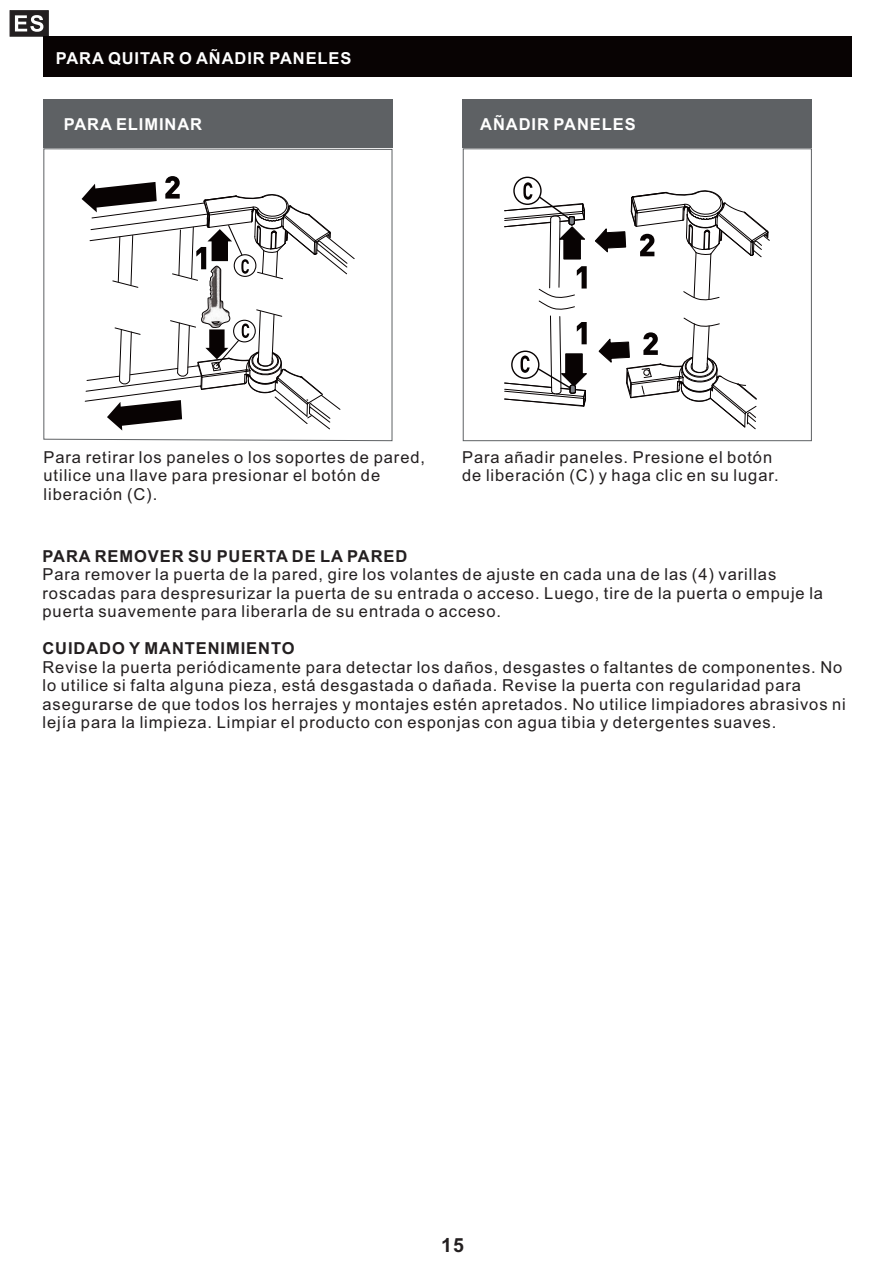
<style>
.page{position:relative;width:893px;height:1263px;background:#fff}
.page>*{position:absolute;margin:0;border:0;box-sizing:border-box;transform-origin:0 0}
.t1{font:700 19.5px "Arial";color:#231f20}
.t2{font:16.5px/18.5px "Arial";letter-spacing:.055em;color:#231f20}
.t3{font:700 16.5px "Arial";letter-spacing:.055em;color:#fff}
.t4{font:700 16.5px "Arial";letter-spacing:.055em;color:#231f20}
</style>
<div class="page">
<svg style="left:9px;top:10px;width:40px;height:27px"></svg>
<div style="left:43px;top:36px;width:808px;height:41px;background:#080303"></div>
<svg style="left:43px;top:148px;width:350px;height:293px"></svg>
<div style="left:463px;top:148px;width:349px;height:293px;border:1px solid #5e6164"></div>
<div style="left:43px;top:99px;width:349px;height:49px;background:#5e6164"></div>
<div style="left:463px;top:99px;width:349px;height:49px;background:#5e6164"></div>
<svg style="left:595px;top:190px;width:175px;height:111px"></svg>
<svg style="left:598px;top:317px;width:159px;height:113px"></svg>
<svg style="left:504px;top:176px;width:83px;height:231px"></svg>
<svg style="left:82px;top:176px;width:273px;height:254px"></svg>
<p class="t3" style="left:56px;top:52px;width:297px">PARA QUITAR O AÑADIR PANELES</p>
<p class="t3" style="left:64px;top:118px;width:140px">PARA ELIMINAR</p>
<p class="t3" style="left:480px;top:118px;width:157px">AÑADIR PANELES</p>
<p class="t2" style="left:44px;top:449px;width:383px">Para retirar los paneles o los soportes de pared, utilice una llave para presionar el botón de liberación (C).</p>
<p class="t2" style="left:462px;top:449px;width:318px">Para añadir paneles. Presione el botón de liberación (C) y haga clic en su lugar.</p>
<p class="t4" style="left:43px;top:550px;width:366px">PARA REMOVER SU PUERTA DE LA PARED</p>
<p class="t2" style="left:42px;top:567px;width:782px">Para remover la puerta de la pared, gire los volantes de ajuste en cada una de las (4) varillas roscadas para despresurizar la puerta de su entrada o acceso. Luego, tire de la puerta o empuje la puerta suavemente para liberarla de su entrada o acceso.</p>
<p class="t4" style="left:42px;top:642px;width:254px">CUIDADO Y MANTENIMIENTO</p>
<p class="t2" style="left:42px;top:659px;width:805px">Revise la puerta periódicamente para detectar los daños, desgastes o faltantes de componentes. No lo utilice si falta alguna pieza, está desgastada o dañada. Revise la puerta con regularidad para asegurarse de que todos los herrajes y montajes estén apretados. No utilice limpiadores abrasivos ni lejía para la limpieza. Limpiar el producto con esponjas con agua tibia y detergentes suaves.</p>
<p class="t1" style="left:441px;top:1238px;width:24px">15</p>
</div>
